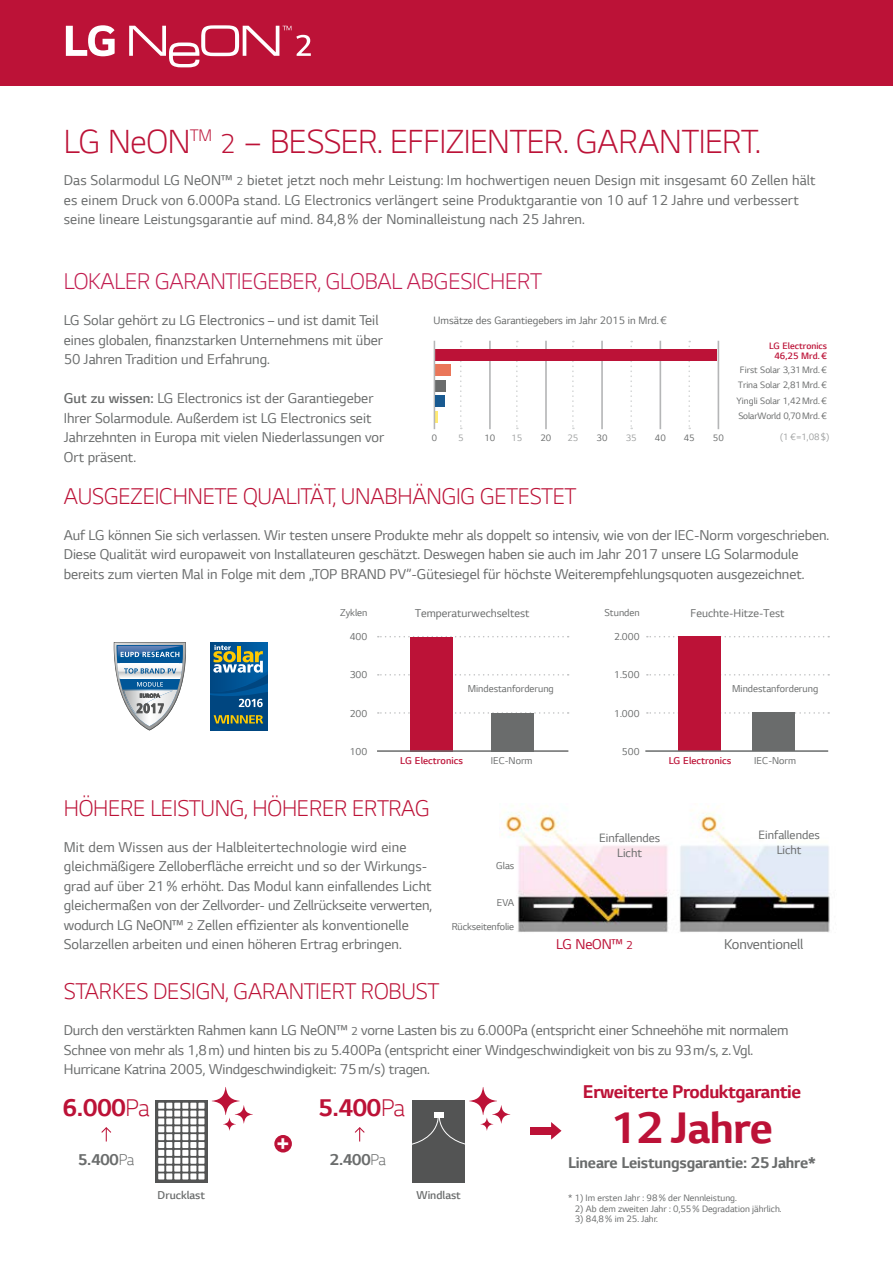
<style>
.page{position:relative;width:893px;height:1263px;background:#fff}
.page>*{position:absolute;margin:0;border:0;box-sizing:border-box;transform-origin:0 0}
.t1{font:700 46.5px "LG Smart";letter-spacing:-.01em;color:#bc1237}
.t2{font:300 35.25px "LG Smart";letter-spacing:-.015em;color:#bc1237}
.t3{font:700 25.5px "LG Smart";letter-spacing:-.01em;color:#bc1237}
.t4{font:700 24.3px "LG Smart";color:#fff}
.t5{font:300 24px "LG Smart";letter-spacing:-.01em;color:#bc1237}
.t6{font:300 24px "LG Smart";letter-spacing:-.01em;color:#c21d50}
.t7{font:700 19.5px "LG Smart";letter-spacing:-.02em;color:#bc1237}
.t8{font:700 16.5px "LG Smart";letter-spacing:-.01em;color:#6a6c6c}
.t9{font:15px/19.5px "LG Smart";color:#6a6c6c}
.t10{font:15px "LG Smart";letter-spacing:-.01em;color:#bc1237}
.t11{font:12.75px/15px "LG Smart";color:#6a6c6c;text-align:center}
.t12{font:12px "LG Smart";color:#6a6c6c}
.t13{font:300 12px "LG Smart";color:#6a6c6c}
.t14{font:11.25px "LG Smart";color:#6a6c6c}
.t15{font:10.5px "LG Smart";color:#6a6c6c}
.t16{font:300 10.5px "LG Smart";color:#bc1237}
.t17{font:9.75px/15.5px "LG Smart";color:#6a6c6c;text-align:center}
.t18{font:300 9.75px/9.8px "LG Smart";color:#bc1237;text-align:center}
.t19{font:9.75px "LG Smart";color:#9fa1a1}
.s1{font-size:28.5px}
.s2{font-size:12px}
.s3{font-weight:300}
</style>
<div class="page">
<div style="left:0;top:0;width:893px;height:85px;background:#bc1237"></div>
<svg style="left:129px;top:25px;width:182px;height:42px"></svg>
<svg style="left:66px;top:25px;width:49px;height:31px"></svg>
<img style="left:502px;top:805px;width:328px;height:128px">
<svg style="left:647px;top:712px;width:182px;height:2px"></svg>
<svg style="left:647px;top:674px;width:182px;height:1px"></svg>
<svg style="left:647px;top:636px;width:182px;height:1px"></svg>
<div style="left:679px;top:637px;width:42px;height:114px;background:#bc1237"></div>
<div style="left:753px;top:713px;width:42px;height:38px;background:#6a6c6c"></div>
<hr style="left:645px;top:750px;width:183px;height:2px;background:#6a6c6c">
<svg style="left:378px;top:674px;width:191px;height:1px"></svg>
<svg style="left:378px;top:636px;width:191px;height:1px"></svg>
<svg style="left:378px;top:712px;width:191px;height:2px"></svg>
<div style="left:410px;top:637px;width:43px;height:115px;background:#bc1237"></div>
<div style="left:491px;top:713px;width:43px;height:39px;background:#6a6c6c"></div>
<hr style="left:377px;top:750px;width:191px;height:2px;background:#6a6c6c">
<svg style="left:114px;top:642px;width:72px;height:88px"></svg>
<div style="left:210px;top:642px;width:57px;height:88px;background:linear-gradient(to right,#014782,#0062aa)"></div>
<svg style="left:210px;top:645px;width:57px;height:85px;background:#336a83"></svg>
<svg style="left:212px;top:1087px;width:28px;height:28px"></svg>
<svg style="left:235px;top:1105px;width:18px;height:18px"></svg>
<svg style="left:223px;top:1118px;width:13px;height:13px"></svg>
<svg style="left:469px;top:1087px;width:28px;height:28px"></svg>
<svg style="left:492px;top:1105px;width:18px;height:18px"></svg>
<svg style="left:480px;top:1118px;width:13px;height:13px"></svg>
<svg style="left:101px;top:1127px;width:11px;height:14px"></svg>
<svg style="left:354px;top:1127px;width:11px;height:14px"></svg>
<svg style="left:155px;top:1100px;width:53px;height:82px"></svg>
<svg style="left:158px;top:1103px;width:46px;height:76px"></svg>
<div style="left:412px;top:1100px;width:53px;height:82px;background:#535454"></div>
<div style="left:434px;top:1112px;width:9px;height:6px;background:#fff"></div>
<svg style="left:412px;top:1114px;width:53px;height:31px"></svg>
<div style="left:274px;top:1135px;width:18px;height:17px;background:#bc1237;border-radius:50%"></div>
<svg style="left:572px;top:341px;width:2px;height:88px"></svg>
<svg style="left:630px;top:341px;width:2px;height:88px"></svg>
<svg style="left:688px;top:341px;width:2px;height:88px"></svg>
<svg style="left:516px;top:341px;width:2px;height:88px"></svg>
<svg style="left:460px;top:341px;width:2px;height:88px"></svg>
<hr style="left:489px;top:341px;width:2px;height:88px;background:#b5b6b7">
<hr style="left:545px;top:341px;width:2px;height:88px;background:#b5b6b7">
<hr style="left:601px;top:341px;width:2px;height:88px;background:#b5b6b7">
<hr style="left:659px;top:341px;width:2px;height:88px;background:#b5b6b7">
<hr style="left:718px;top:341px;width:1px;height:88px;background:#b5b6b7">
<div style="left:435px;top:349px;width:281px;height:11px;background:#bc1237"></div>
<svg style="left:435px;top:411px;width:3px;height:11px"></svg>
<div style="left:435px;top:365px;width:16px;height:11px;background:#ea7659"></div>
<div style="left:435px;top:380px;width:10px;height:11px;background:#6a6c6c"></div>
<hr style="left:434px;top:341px;width:1px;height:88px;background:#b5b6b7">
<div style="left:435px;top:396px;width:9px;height:11px;background:#195a91"></div>
<svg style="left:551px;top:1122px;width:10px;height:17px"></svg>
<div style="left:530px;top:1127px;width:23px;height:8px;background:#bc1237"></div>
<h2 class="t2" style="left:64px;top:118px;width:698px">LG NeON<sup>TM</sup> <span class="s1">2</span> – BESSER. EFFIZIENTER. GARANTIERT.</h2>
<p class="t9" style="left:64px;top:170px;width:753px">Das Solarmodul LG NeON™ <span class="s2">2</span> bietet jetzt noch mehr Leistung: Im hochwertigen neuen Design mit insgesamt 60 Zellen hält es einem Druck von 6.000Pa stand. LG Electronics verlängert seine Produktgarantie von 10 auf 12 Jahre und verbessert seine lineare Leistungsgarantie auf mind. 84,8 % der Nominalleistung nach 25 Jahren.</p>
<h3 class="t6" style="left:64px;top:265px;width:479px">LOKALER GARANTIEGEBER, GLOBAL ABGESICHERT</h3>
<p class="t9" style="left:64px;top:310px;width:321px">LG Solar gehört zu LG Electronics – und ist damit Teil eines globalen, finanzstarken Unternehmens mit über<br>50 Jahren Tradition und Erfahrung.</p>
<p class="t9" style="left:64px;top:388px;width:322px"><span class="s3">Gut zu wissen:</span> LG Electronics ist der Garantiegeber Ihrer Solarmodule. Außerdem ist LG Electronics seit Jahrzehnten in Europa mit vielen Niederlassungen vor Ort präsent.</p>
<h3 class="t5" style="left:64px;top:480px;width:514px">AUSGEZEICHNETE QUALITÄT, UNABHÄNGIG GETESTET</h3>
<p class="t9" style="left:64px;top:525px;width:767px">Auf LG können Sie sich verlassen. Wir testen unsere Produkte mehr als doppelt so intensiv, wie von der IEC-Norm vorgeschrieben.<br>Diese Qualität wird europaweit von Installateuren geschätzt. Deswegen haben sie auch im Jahr 2017 unsere LG Solarmodule bereits zum vierten Mal in Folge mit dem „TOP BRAND PV”-Gütesiegel für höchste Weiterempfehlungsquoten ausgezeichnet.</p>
<p class="t14" style="left:434px;top:313px;width:235px">Umsätze des Garantiegebers im Jahr 2015 in Mrd.€</p>
<p class="t18" style="left:769px;top:341px;width:60px">LG Electronics<br>46,25 Mrd.€</p>
<p class="t17" style="left:737px;top:362px;width:92px">First Solar 3,31Mrd.€<br>Trina Solar 2,81Mrd.€<br>Yingli Solar 1,42Mrd.€</p>
<p class="t17" style="left:738px;top:408px;width:90px">SolarWorld 0,70Mrd.€</p>
<p class="t19" style="left:458px;top:431px;width:7px">5</p>
<p class="t17" style="left:484px;top:430px;width:12px">10</p>
<p class="t19" style="left:511px;top:431px;width:12px">15</p>
<p class="t17" style="left:540px;top:430px;width:12px">20</p>
<p class="t19" style="left:567px;top:431px;width:12px">25</p>
<p class="t17" style="left:597px;top:430px;width:12px">30</p>
<p class="t19" style="left:626px;top:431px;width:12px">35</p>
<p class="t17" style="left:655px;top:430px;width:12px">40</p>
<p class="t17" style="left:684px;top:430px;width:12px">45</p>
<p class="t17" style="left:713px;top:430px;width:12px">50</p>
<p class="t19" style="left:780px;top:431px;width:51px">(1€=1,08$)</p>
<p class="t15" style="left:340px;top:605px;width:29px">Zyklen</p>
<p class="t12" style="left:415px;top:605px;width:116px">Temperaturwechseltest</p>
<p class="t15" style="left:604px;top:605px;width:37px">Stunden</p>
<p class="t12" style="left:690px;top:605px;width:96px">Feuchte-Hitze-Test</p>
<p class="t15" style="left:350px;top:630px;width:19px">400</p>
<p class="t15" style="left:350px;top:668px;width:19px">300</p>
<p class="t15" style="left:614px;top:630px;width:27px">2.000</p>
<p class="t15" style="left:614px;top:668px;width:27px">1.500</p>
<p class="t15" style="left:468px;top:681px;width:88px">Mindestanforderung</p>
<p class="t15" style="left:732px;top:681px;width:88px">Mindestanforderung</p>
<p class="t15" style="left:350px;top:706px;width:19px">200</p>
<p class="t15" style="left:614px;top:706px;width:27px">1.000</p>
<p class="t15" style="left:350px;top:744px;width:19px">100</p>
<p class="t16" style="left:400px;top:753px;width:64px">LG Electronics</p>
<p class="t15" style="left:491px;top:753px;width:43px">IEC-Norm</p>
<p class="t15" style="left:622px;top:744px;width:19px">500</p>
<p class="t16" style="left:669px;top:753px;width:64px">LG Electronics</p>
<p class="t15" style="left:754px;top:753px;width:43px">IEC-Norm</p>
<h3 class="t5" style="left:64px;top:792px;width:368px">HÖHERE LEISTUNG, HÖHERER ERTRAG</h3>
<p class="t9" style="left:64px;top:836px;width:370px">Mit dem Wissen aus der Halbleitertechnologie wird eine gleichmäßigere Zelloberfläche erreicht und so der Wirkungs&shy;grad auf über 21% erhöht. Das Modul kann einfallendes Licht gleichermaßen von der Zellvorder- und Zellrückseite verwerten, wodurch LG NeON™ <span class="s2">2</span> Zellen effizienter als konventionelle Solarzellen arbeiten und einen höheren Ertrag erbringen.</p>
<p class="t11" style="left:599px;top:830px;width:63px">Einfallendes<br>Licht</p>
<p class="t11" style="left:759px;top:827px;width:63px">Einfallendes<br>Licht</p>
<p class="t15" style="left:496px;top:859px;width:19px">Glas</p>
<p class="t15" style="left:497px;top:895px;width:19px">EVA</p>
<p class="t15" style="left:452px;top:919px;width:64px">Rückseitenfolie</p>
<p class="t10" style="left:556px;top:934px;width:78px">LG NeON™ <span class="s2">2</span></p>
<p class="t9" style="left:724px;top:934px;width:81px">Konventionell</p>
<h3 class="t5" style="left:64px;top:975px;width:377px">STARKES DESIGN, GARANTIERT ROBUST</h3>
<p class="t9" style="left:64px;top:1020px;width:726px">Durch den verstärkten Rahmen kann LG NeON™ <span class="s2">2</span> vorne Lasten bis zu 6.000Pa (entspricht einer Schneehöhe mit normalem<br>Schnee von mehr als 1,8m) und hinten bis zu 5.400Pa (entspricht einer Windgeschwindigkeit von bis zu 93m/s, z.Vgl.<br>Hurricane Katrina 2005, Windgeschwindigkeit: 75m/s) tragen.</p>
<h3 class="t3" style="left:63px;top:1090px;width:88px">6.000<span class="s3">Pa</span></h3>
<h3 class="t3" style="left:318px;top:1090px;width:88px">5.400<span class="s3">Pa</span></h3>
<h3 class="t4" style="left:276px;top:1125px;width:15px">+</h3>
<p class="t8" style="left:78px;top:1148px;width:58px">5.400<span class="s3">Pa</span></p>
<p class="t8" style="left:330px;top:1148px;width:58px">2.400<span class="s3">Pa</span></p>
<p class="t13" style="left:158px;top:1187px;width:49px">Drucklast</p>
<p class="t13" style="left:417px;top:1187px;width:46px">Windlast</p>
<h3 class="t7" style="left:583px;top:1078px;width:220px">Erweiterte Produktgarantie</h3>
<h1 class="t1" style="left:611px;top:1096px;width:163px">12 Jahre</h1>
<p class="t8" style="left:568px;top:1151px;width:249px">Lineare Leistungsgarantie: 25 Jahre*</p>
<p class="t17" style="left:568px;top:1190px;width:170px">* 1) Im ersten Jahr : 98% der Nennleistung.</p>
<p class="t17" style="left:575px;top:1200px;width:208px">2) Ab dem zweiten Jahr : 0,55% Degradation jährlich.</p>
<p class="t17" style="left:575px;top:1211px;width:84px">3) 84,8% im 25. Jahr.</p>
</div>
